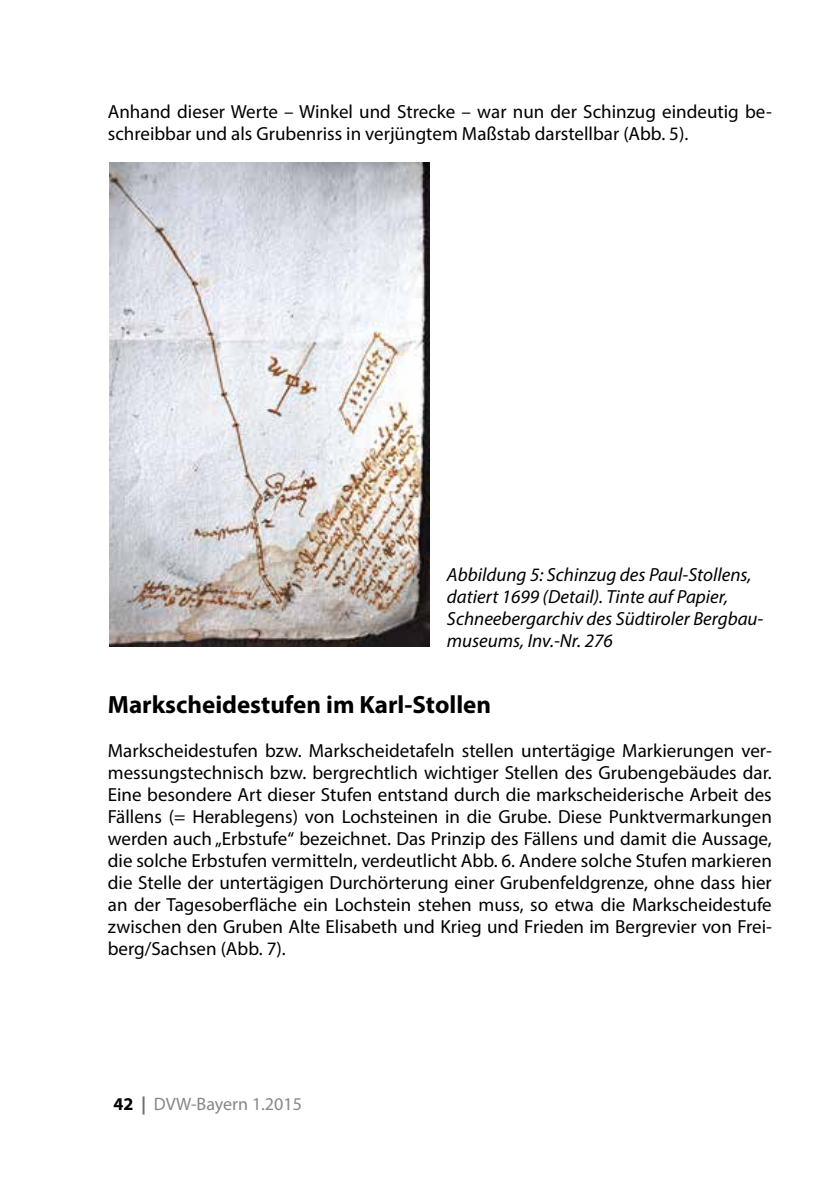
<style>
.page{position:relative;width:840px;height:1191px;background:#fff}
.page>*{position:absolute;margin:0;border:0;box-sizing:border-box;transform-origin:0 0}
.t1{font:700 25px "Myriad Pro";color:#000}
.t2{font:19px/22px "Myriad Pro";color:#000}
.t3{font:italic 19px/22px "Myriad Pro";color:#000}
.t4{font:18px "Myriad Pro";color:#868786}
.s1{font-weight:700;color:#000}
.s2{font-weight:700;color:#6e6e6e}
</style>
<div class="page">
<img style="left:109px;top:162px;width:320px;height:484px">
<p class="t2" style="left:108px;top:101px;width:665px">Anhand dieser Werte – Winkel und Strecke – war nun der Schinzug eindeutig be&shy;schreibbar und als Grubenriss in verjüngtem Maßstab darstellbar (Abb. 5).</p>
<p class="t3" style="left:446px;top:563px;width:318px">Abbildung 5: Schinzug des Paul-Stollens, datiert 1699 (Detail). Tinte auf Papier, Schneebergarchiv des Südtiroler Bergbau&shy;museums, Inv.-Nr. 276</p>
<h1 class="t1" style="left:108px;top:688px;width:384px">Markscheidestufen im Karl-Stollen</h1>
<p class="t2" style="left:108px;top:739px;width:665px;text-align:justify">Markscheidestufen bzw. Markscheidetafeln stellen untertägige Markierungen ver&shy;messungstechnisch bzw. bergrechtlich wichtiger Stellen des Grubengebäudes dar.<br>Eine besondere Art dieser Stufen entstand durch die markscheiderische Arbeit des Fällens (= Herablegens) von Lochsteinen in die Grube. Diese Punktvermarkungen werden auch „Erbstufe“ bezeichnet. Das Prinzip des Fällens und damit die Aussage, die solche Erbstufen vermitteln, verdeutlicht Abb. 6. Andere solche Stufen markieren die Stelle der untertägigen Durchörterung einer Grubenfeldgrenze, ohne dass hier an der Tagesoberfläche ein Lochstein stehen muss, so etwa die Markscheidestufe zwischen den Gruben Alte Elisabeth und Krieg und Frieden im Bergrevier von Frei&shy;berg/Sachsen (Abb. 7).</p>
<p class="t4" style="left:113px;top:1093px;width:190px"><span class="s1">42</span> <span class="s2">|</span> DVW-Bayern 1.2015</p>
</div>
